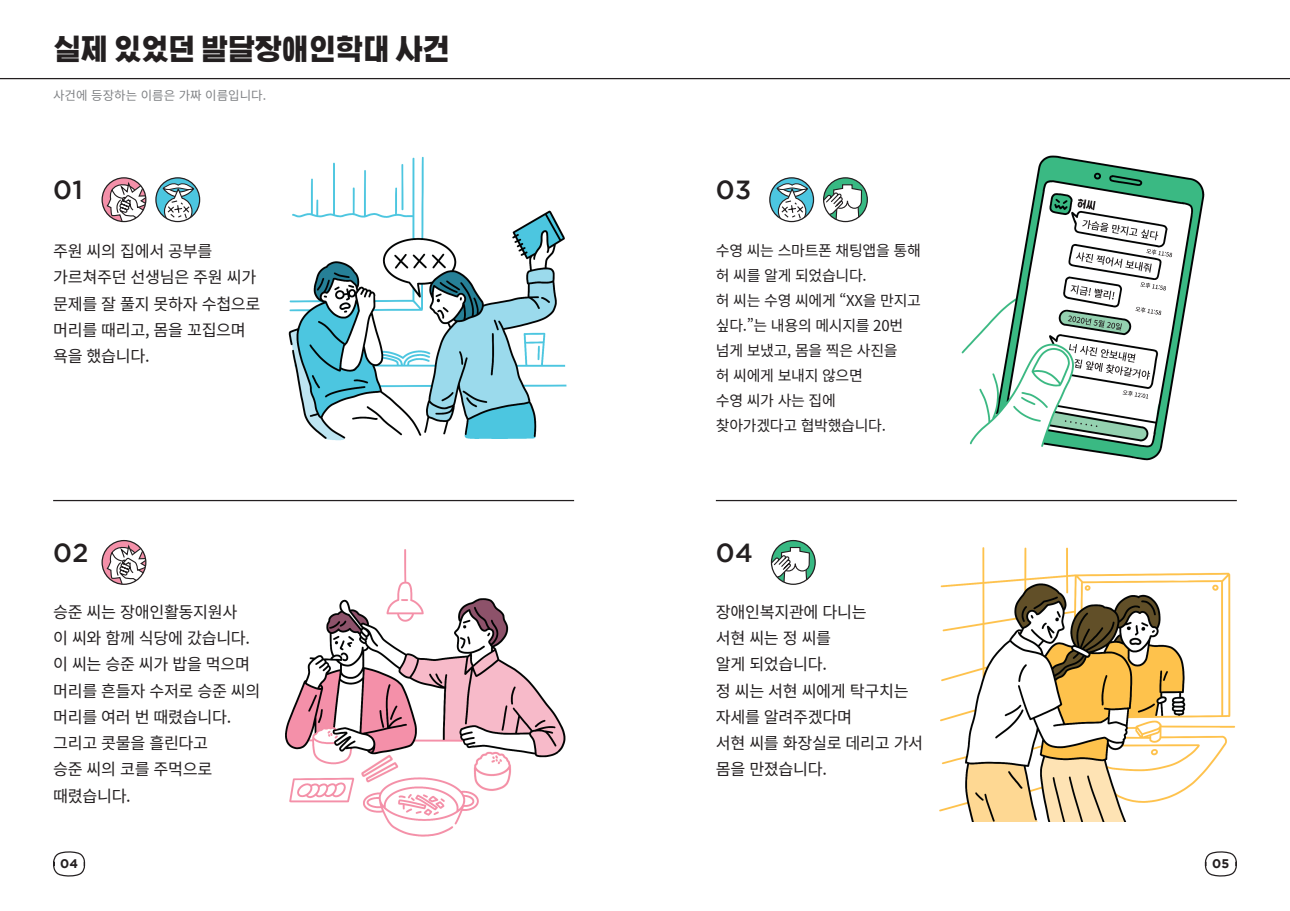
<style>
.page{position:relative;width:1290px;height:911px;background:#fff}
.page>*{position:absolute;margin:0;border:0;box-sizing:border-box;transform-origin:0 0}
.t1{font:700 28.75px "THE Rodong Sinmun";letter-spacing:-.06em;color:#231f20}
.t2{font:500 26.12px "Gotham";letter-spacing:.02em;color:#231f20}
.본문{font:16.25px/26.2px "Source Han Sans K";letter-spacing:-.02em;color:#231f20}
.본문-2{font:15px/25px "Source Han Sans K";letter-spacing:-.02em;color:#231f20}
.t3{font:12.5px "Source Han Sans K";color:#808285}
.t4{font:700 12.5px "Gotham";color:#231f20}
</style>
<div class="page">
<svg style="left:53px;top:851px;width:33px;height:26px"></svg>
<svg style="left:1204px;top:851px;width:33px;height:26px"></svg>
<img style="left:288px;top:156px;width:279px;height:285px">
<img style="left:285px;top:549px;width:281px;height:288px">
<img style="left:939px;top:547px;width:297px;height:275px">
<hr style="left:716px;top:500px;width:521px;height:1px;background:#231f20">
<hr style="left:53px;top:500px;width:521px;height:1px;background:#231f20">
<hr style="left:0;top:78px;width:1290px;height:1px;background:#231f20">
<img style="left:961px;top:155px;width:244px;height:306px">
<svg style="left:1077px;top:199px;width:18px;height:11px"></svg>
<svg style="left:1122px;top:390px;width:26px;height:9px"></svg>
<svg style="left:1140px;top:282px;width:26px;height:8px"></svg>
<svg style="left:1135px;top:307px;width:26px;height:8px"></svg>
<svg style="left:1082px;top:220px;width:76px;height:20px"></svg>
<svg style="left:1069px;top:344px;width:81px;height:36px"></svg>
<svg style="left:1065px;top:420px;width:32px;height:7px"></svg>
<svg style="left:1076px;top:249px;width:96px;height:24px"></svg>
<svg style="left:1070px;top:285px;width:44px;height:15px"></svg>
<svg style="left:1068px;top:315px;width:54px;height:15px"></svg>
<svg style="left:102px;top:178px;width:44px;height:43px"></svg>
<svg style="left:106px;top:179px;width:40px;height:42px"></svg>
<div style="left:101px;top:177px;width:45px;height:45px;border:1px solid #231f20;border-radius:50%"></div>
<svg style="left:102px;top:540px;width:44px;height:44px"></svg>
<svg style="left:106px;top:541px;width:40px;height:43px"></svg>
<div style="left:101px;top:540px;width:45px;height:45px;border:1px solid #231f20;border-radius:50%"></div>
<svg style="left:156px;top:178px;width:44px;height:43px"></svg>
<svg style="left:161px;top:180px;width:35px;height:41px"></svg>
<div style="left:155px;top:177px;width:45px;height:45px;border:1px solid #231f20;border-radius:50%"></div>
<svg style="left:770px;top:178px;width:43px;height:43px"></svg>
<svg style="left:775px;top:180px;width:35px;height:41px"></svg>
<div style="left:769px;top:177px;width:45px;height:45px;border:1px solid #231f20;border-radius:50%"></div>
<svg style="left:823px;top:178px;width:44px;height:43px"></svg>
<svg style="left:823px;top:184px;width:39px;height:37px"></svg>
<div style="left:823px;top:177px;width:45px;height:45px;border:1px solid #231f20;border-radius:50%"></div>
<svg style="left:771px;top:540px;width:44px;height:44px"></svg>
<svg style="left:771px;top:546px;width:39px;height:38px"></svg>
<div style="left:771px;top:540px;width:45px;height:45px;border:1px solid #231f20;border-radius:50%"></div>
<p class="t1" style="left:53px;top:34px;width:399px">실제 있었던 발달장애인학대 사건</p>
<p class="t3" style="left:53px;top:88px;width:214px">사건에 등장하는 이름은 가짜 이름입니다.</p>
<p class="t2" style="left:53px;top:175px;width:31px">01</p>
<p class="t2" style="left:716px;top:175px;width:37px">03</p>
<p class="본문" style="left:53px;top:238px;width:209px">주원 씨의 집에서 공부를 가르쳐주던 선생님은 주원 씨가 문제를 잘 풀지 못하자 수첩으로 머리를 때리고, 몸을 꼬집으며 욕을 했습니다.</p>
<p class="본문-2" style="left:716px;top:238px;width:206px">수영 씨는 스마트폰 채팅앱을 통해 허 씨를 알게 되었습니다.</p>
<p class="본문-2" style="left:716px;top:288px;width:207px">허 씨는 수영 씨에게 “XX을 만지고 싶다.”는 내용의 메시지를 20번</p>
<p class="본문-2" style="left:716px;top:338px;width:183px">넘게 보냈고, 몸을 찍은 사진을</p>
<p class="본문-2" style="left:716px;top:363px;width:149px">허 씨에게 보내지 않으면</p>
<p class="본문-2" style="left:716px;top:388px;width:121px">수영 씨가 사는 집에</p>
<p class="본문-2" style="left:716px;top:413px;width:172px">찾아가겠다고 협박했습니다.</p>
<p class="t2" style="left:53px;top:538px;width:37px">02</p>
<p class="t2" style="left:716px;top:538px;width:39px">04</p>
<p class="본문" style="left:53px;top:599px;width:209px">승준 씨는 장애인활동지원사<br>이 씨와 함께 식당에 갔습니다. 이 씨는 승준 씨가 밥을 먹으며 머리를 흔들자 수저로 승준 씨의 머리를 여러 번 때렸습니다. 그리고 콧물을 흘린다고</p>
<p class="본문" style="left:53px;top:756px;width:161px">승준 씨의 코를 주먹으로 때렸습니다.</p>
<p class="본문" style="left:716px;top:599px;width:152px">장애인복지관에 다니는</p>
<p class="본문" style="left:716px;top:625px;width:117px">서현 씨는 정 씨를</p>
<p class="본문" style="left:716px;top:651px;width:113px">알게 되었습니다.</p>
<p class="본문" style="left:716px;top:678px;width:194px">정 씨는 서현 씨에게 탁구치는 자세를 알려주겠다며</p>
<p class="본문" style="left:716px;top:730px;width:209px">서현 씨를 화장실로 데리고 가서 몸을 만졌습니다.</p>
<p class="t4" style="left:60px;top:856px;width:19px">04</p>
<p class="t4" style="left:1212px;top:856px;width:19px">05</p>
</div>
